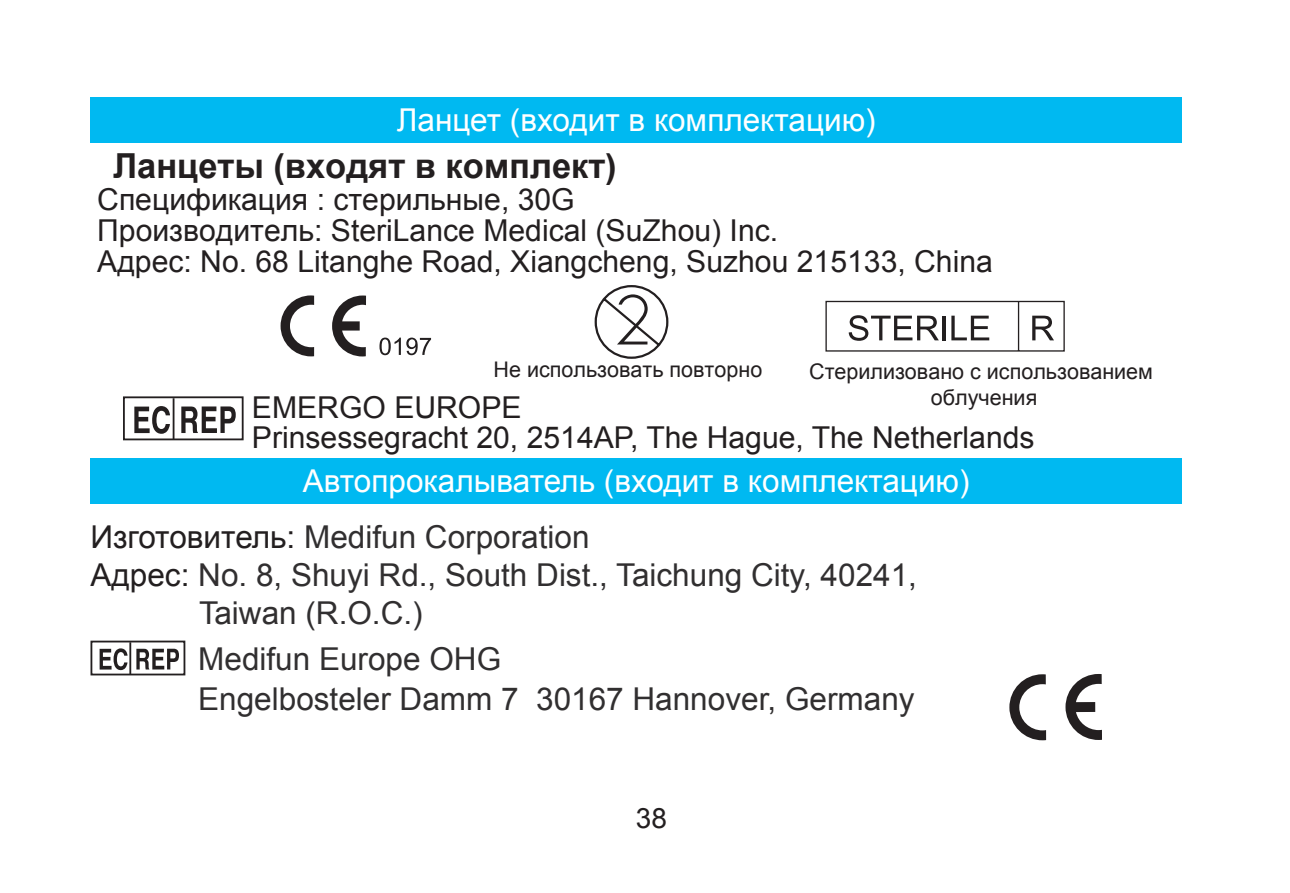
<style>
.page{position:relative;width:1290px;height:893px;background:#fff}
.page>*{position:absolute;margin:0;border:0;box-sizing:border-box;transform-origin:0 0}
.t1{font:700 34.3px "Arial";color:#231f20}
.t2{font:31.5px/37.8px "Arial";color:#312f30}
.t3{font:31.5px/56.4px "Arial";color:#fff}
.t4{font:30.1px/30.8px "Arial";color:#231f20}
.t5{font:28px "Arial";color:#231f20}
.t6{font:21.7px/25.9px "Arial";color:#231f20;text-align:center}
.s1{color:#231f20}
.s2{color:#312f30}
</style>
<div class="page">
<div style="left:91px;top:97px;width:1091px;height:46px;background:#00b9f1"></div>
<div style="left:91px;top:458px;width:1091px;height:46px;background:#00b9f1"></div>
<svg style="left:1065px;top:674px;width:37px;height:66px"></svg>
<svg style="left:1009px;top:674px;width:37px;height:66px"></svg>
<div style="left:90px;top:641px;width:95px;height:34px;border:2px solid #231f20"></div>
<svg style="left:100px;top:648px;width:27px;height:22px"></svg>
<svg style="left:136px;top:649px;width:43px;height:20px"></svg>
<hr style="left:129px;top:642px;width:2px;height:32px;background:#231f20">
<svg style="left:594px;top:285px;width:75px;height:74px"></svg>
<svg style="left:825px;top:300px;width:240px;height:52px"></svg>
<svg style="left:332px;top:296px;width:34px;height:60px"></svg>
<svg style="left:281px;top:295px;width:33px;height:61px"></svg>
<svg style="left:379px;top:338px;width:52px;height:17px"></svg>
<div style="left:123px;top:396px;width:121px;height:44px;border:2px solid #231f20"></div>
<svg style="left:134px;top:406px;width:36px;height:28px"></svg>
<svg style="left:181px;top:406px;width:55px;height:27px"></svg>
<hr style="left:173px;top:398px;width:1px;height:41px;background:#231f20">
<p class="t3" style="left:397px;top:92px;width:480px">Ланцет (входит в комплектацию)</p>
<p class="t1" style="left:113px;top:143px;width:505px">Ланцеты (входят в комплект)</p>
<p class="t4" style="left:97px;top:184px;width:897px">Спецификация : стерильные, 30G<br>Производитель: SteriLance Medical (SuZhou) Inc.<br>Адрес: No. 68 Litanghe Road, Xiangcheng, Suzhou 215133, China</p>
<p class="t6" style="left:493px;top:356px;width:270px">Не использовать повторно</p>
<p class="t6" style="left:809px;top:359px;width:345px">Стерилизовано с использованием облучения</p>
<p class="t4" style="left:252px;top:392px;width:784px">EMERGO EUROPE<br>Prinsessegracht 20, 2514AP, The Hague, The Netherlands</p>
<p class="t3" style="left:91px;top:453px;width:881px;text-indent:212px">Автопрокалыватель (входит в комплектацию)<br><span class="s1">Изготовитель:</span> <span class="s2">Medifun Corporation</span></p>
<p class="t2" style="left:199px;top:556px;width:719px;text-indent:-109px"><span class="s1">Адрес:</span> No. 8, Shuyi Rd., South Dist., Taichung City, 40241,<br>Taiwan (R.O.C.)</p>
<p class="t2" style="left:198px;top:639px;width:718px;line-height:40.2px">Medifun Europe OHG<br>Engelbosteler Damm 7 30167 Hannover, Germany</p>
<p class="t5" style="left:636px;top:800px;width:33px">38</p>
</div>
